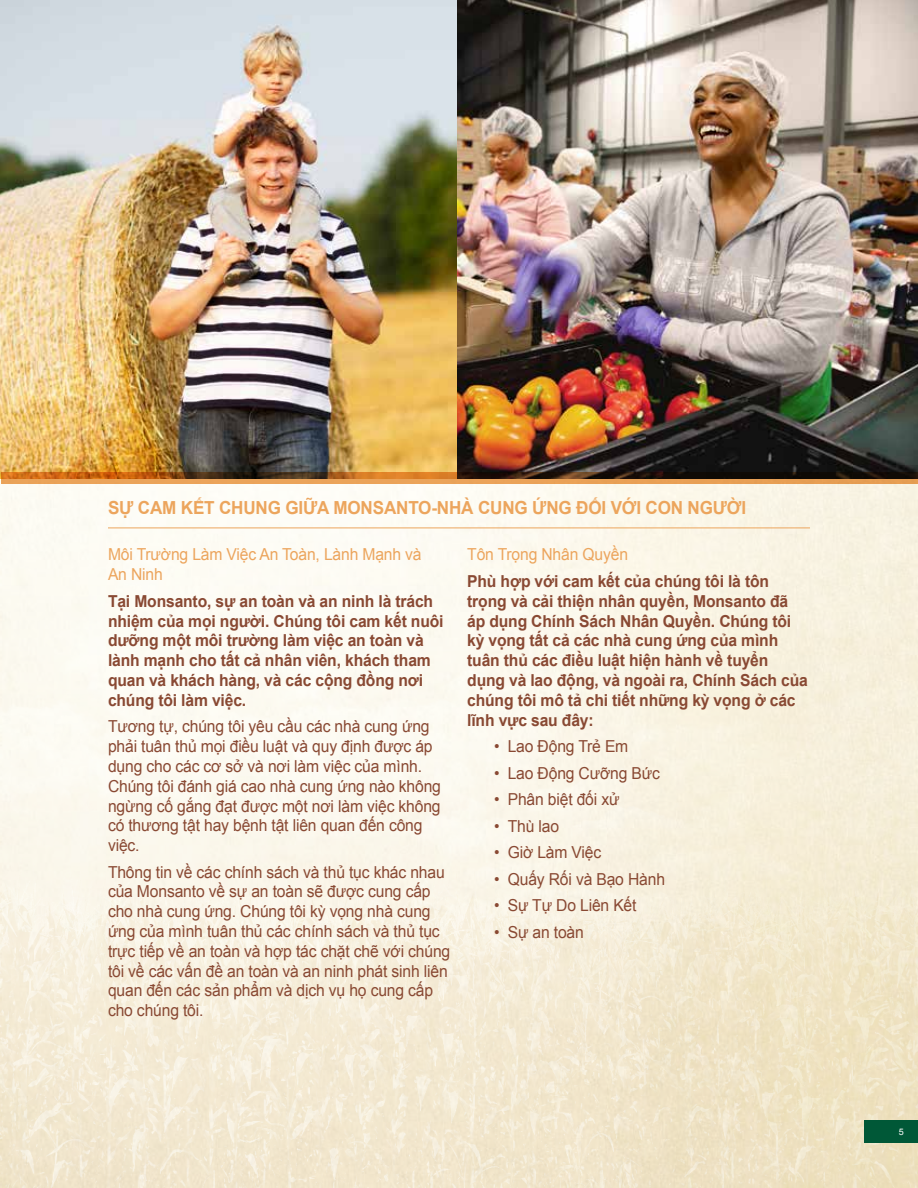
<style>
.page{position:relative;width:918px;height:1188px;background:#fff}
.page>*{position:absolute;margin:0;border:0;box-sizing:border-box;transform-origin:0 0}
.t1{font:700 18px "Arial";letter-spacing:-.01em;color:#eca55d;scale:.95 1}
.t2{font:16.5px/19.8px "Arial";letter-spacing:-.01em;color:#894933;scale:.95 1}
.t3{font:700 16.5px/19.8px "Arial";letter-spacing:-.01em;color:#894933;scale:.95 1}
.t4{font:16.5px/19.8px "Arial";letter-spacing:-.01em;color:#eca55d;scale:.95 1}
.t5{font:9px "Arial";color:#fff}
</style>
<div class="page">
<img style="left:0;top:478px;width:918px;height:710px">
<div style="left:864px;top:1120px;width:54px;height:23px;background:#005837"></div>
<hr style="left:108px;top:528px;width:702px;height:1px;background:#eca55d">
<img style="left:0;top:0;width:458px;height:478px">
<img style="left:458px;top:0;width:460px;height:472px">
<svg style="left:2px;top:472px;width:916px;height:12px;background:#98622e"></svg>
<p class="t1" style="left:108px;top:496px;width:673px">SỰ CAM KẾT CHUNG GIỮA MONSANTO-NHÀ CUNG ỨNG ĐỐI VỚI CON NGƯỜI</p>
<p class="t4" style="left:108px;top:545px;width:332px">Môi Trường Làm Việc An Toàn, Lành Mạnh và<br>An Ninh</p>
<p class="t3" style="left:108px;top:592px;width:355px">Tại Monsanto, sự an toàn và an ninh là trách nhiệm của mọi người. Chúng tôi cam kết nuôi dưỡng một môi trường làm việc an toàn và lành mạnh cho tất cả nhân viên, khách tham quan và khách hàng, và các cộng đồng nơi chúng tôi làm việc.</p>
<p class="t2" style="left:108px;top:717px;width:352px">Tương tự, chúng tôi yêu cầu các nhà cung ứng phải tuân thủ mọi điều luật và quy định được áp dụng cho các cơ sở và nơi làm việc của mình.<br>Chúng tôi đánh giá cao nhà cung ứng nào không ngừng cố gắng đạt được một nơi làm việc không có thương tật hay bệnh tật liên quan đến công việc.</p>
<p class="t2" style="left:108px;top:862px;width:362px">Thông tin về các chính sách và thủ tục khác nhau của Monsanto về sự an toàn sẽ được cung cấp cho nhà cung ứng. Chúng tôi kỳ vọng nhà cung ứng của mình tuân thủ các chính sách và thủ tục trực tiếp về an toàn và hợp tác chặt chẽ với chúng tôi về các vấn đề an toàn và an ninh phát sinh liên quan đến các sản phẩm và dịch vụ họ cung cấp cho chúng tôi.</p>
<p class="t4" style="left:467px;top:545px;width:171px">Tôn Trọng Nhân Quyền</p>
<p class="t3" style="left:467px;top:572px;width:360px">Phù hợp với cam kết của chúng tôi là tôn trọng và cải thiện nhân quyền, Monsanto đã áp dụng Chính Sách Nhân Quyền. Chúng tôi kỳ vọng tất cả các nhà cung ứng của mình tuân thủ các điều luật hiện hành về tuyển dụng và lao động, và ngoài ra, Chính Sách của chúng tôi mô tả chi tiết những kỳ vọng ở các lĩnh vực sau đây:</p>
<p class="t2" style="left:494px;top:736px;width:143px">• Lao Động Trẻ Em</p>
<p class="t2" style="left:494px;top:763px;width:176px">• Lao Động Cưỡng Bức</p>
<p class="t2" style="left:494px;top:789px;width:133px">• Phân biệt đối xử</p>
<p class="t2" style="left:494px;top:816px;width:70px">• Thù lao</p>
<p class="t2" style="left:494px;top:843px;width:114px">• Giờ Làm Việc</p>
<p class="t2" style="left:494px;top:869px;width:181px">• Quấy Rối và Bạo Hành</p>
<p class="t2" style="left:494px;top:896px;width:151px">• Sự Tự Do Liên Kết</p>
<p class="t2" style="left:494px;top:922px;width:96px">• Sự an toàn</p>
<p class="t5" style="left:899px;top:1125px;width:7px">5</p>
</div>
